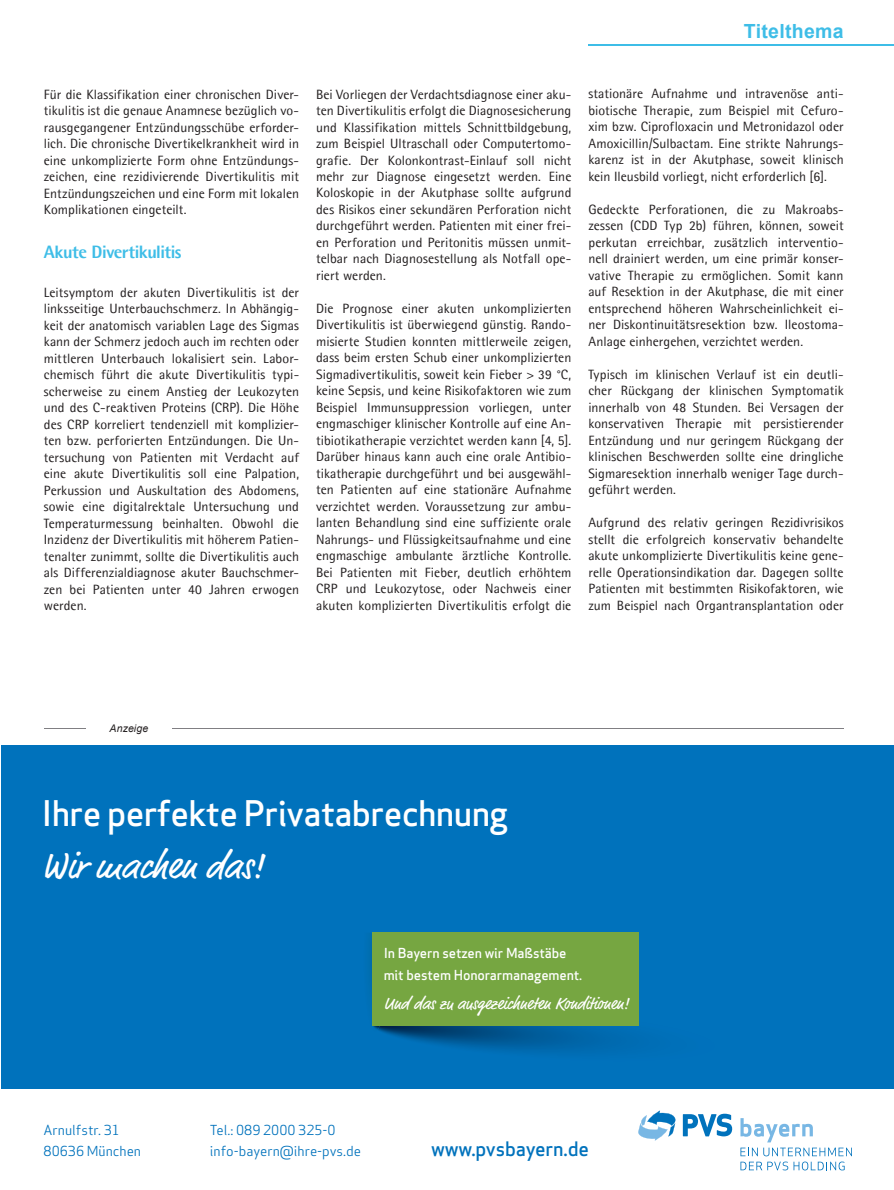
<style>
.page{position:relative;width:894px;height:1190px;background:#fff}
.page>*{position:absolute;margin:0;border:0;box-sizing:border-box;transform-origin:0 0}
.t1{font:37.5px "Market OT";color:#fff}
.t2{font:500 34.5px "Apex Sans";letter-spacing:-.02em;color:#fff}
.t3{font:500 19.5px "Apex Sans";letter-spacing:-.01em;color:#0072bc}
.t4{font:700 19.5px "Arial";letter-spacing:.015em;color:#3ebde7}
.t5{font:800 18px "Agfa Rotis Semisans";letter-spacing:-.03em;color:#3ebde7}
.t6{font:17.25px "Market OT";letter-spacing:-.01em;color:#fff}
.t7{font:13.5px/16.5px "Agfa Rotis Semisans";letter-spacing:.005em;color:#231f20;text-align:justify}
.t8{font:13.5px/21px "Apex Sans";color:#0072bc}
.t9{font:500 13.5px/22.5px "Apex Sans";letter-spacing:-.01em;color:#fff}
.t10{font:italic 10.5px "Arial";letter-spacing:.01em;color:#231f20}
</style>
<div class="page">
<hr style="left:588px;top:44px;width:305px;height:1px;background:#3ebde7">
<div style="left:1px;top:745px;width:892px;height:344px;background:#0072bc"></div>
<svg style="left:682px;top:1114px;width:50px;height:22px"></svg>
<svg style="left:740px;top:1148px;width:17px;height:8px"></svg>
<svg style="left:763px;top:1148px;width:88px;height:8px"></svg>
<svg style="left:740px;top:1162px;width:104px;height:8px"></svg>
<svg style="left:638px;top:1111px;width:37px;height:29px"></svg>
<svg style="left:740px;top:1118px;width:72px;height:24px"></svg>
<svg style="left:369px;top:933px;width:270px;height:119px"></svg>
<img style="left:371px;top:1017px;width:11px;height:14px">
<div style="left:373px;top:933px;width:265px;height:93px;background:#76a641"></div>
<hr style="left:44px;top:728px;width:799px;height:1px;background:#807f83">
<div style="left:86px;top:725px;width:85px;height:7px;background:#fff"></div>
<h3 class="t4" style="left:743px;top:20px;width:101px">Titelthema</h3>
<p class="t7" style="left:44px;top:86px;width:257px">Für die Klassifikation einer chronischen Diver&shy;tikulitis ist die genaue Anamnese bezüglich vo&shy;rausgegangener Entzündungsschübe erforder&shy;lich. Die chronische Divertikelkrankheit wird in eine unkomplizierte Form ohne Entzündungs&shy;zeichen, eine rezidivierende Divertikulitis mit Entzündungszeichen und eine Form mit lokalen Komplikationen eingeteilt.</p>
<h3 class="t5" style="left:44px;top:240px;width:139px">Akute Divertikulitis</h3>
<p class="t7" style="left:44px;top:284px;width:257px">Leitsymptom der akuten Divertikulitis ist der linksseitige Unterbauchschmerz. In Abhängig&shy;keit der anatomisch variablen Lage des Sigmas kann der Schmerz jedoch auch im rechten oder mittleren Unterbauch lokalisiert sein. Labor&shy;chemisch führt die akute Divertikulitis typi&shy;scherweise zu einem Anstieg der Leukozyten und des C-reaktiven Proteins (CRP). Die Höhe des CRP korreliert tendenziell mit komplizier&shy;ten bzw. perforierten Entzündungen. Die Un&shy;tersuchung von Patienten mit Verdacht auf eine akute Divertikulitis soll eine Palpation, Perkussion und Auskultation des Abdomens, sowie eine digitalrektale Untersuchung und Temperaturmessung beinhalten. Obwohl die Inzidenz der Divertikulitis mit höherem Patien&shy;tenalter zunimmt, sollte die Divertikulitis auch als Differenzialdiagnose akuter Bauchschmer&shy;zen bei Patienten unter 40 Jahren erwogen werden.</p>
<p class="t7" style="left:316px;top:86px;width:257px">Bei Vorliegen der Verdachtsdiagnose einer aku&shy;ten Divertikulitis erfolgt die Diagnosesicherung und Klassifikation mittels Schnittbildgebung, zum Beispiel Ultraschall oder Computertomo&shy;grafie. Der Kolonkontrast-Einlauf soll nicht mehr zur Diagnose eingesetzt werden. Eine Koloskopie in der Akutphase sollte aufgrund des Risikos einer sekundären Perforation nicht durchgeführt werden. Patienten mit einer frei&shy;en Perforation und Peritonitis müssen unmit&shy;telbar nach Diagnosestellung als Notfall ope&shy;riert werden.</p>
<p class="t7" style="left:316px;top:300px;width:257px">Die Prognose einer akuten unkomplizierten Divertikulitis ist überwiegend günstig. Rando&shy;misierte Studien konnten mittlerweile zeigen, dass beim ersten Schub einer unkomplizierten Sigmadivertikulitis, soweit kein Fieber &gt; 39 °C, keine Sepsis, und keine Risikofaktoren wie zum Beispiel Immunsuppression vorliegen, unter engmaschiger klinischer Kontrolle auf eine An&shy;tibiotikatherapie verzichtet werden kann [4, 5].<br>Darüber hinaus kann auch eine orale Antibio&shy;tikatherapie durchgeführt und bei ausgewähl&shy;ten Patienten auf eine stationäre Aufnahme verzichtet werden. Voraussetzung zur ambu&shy;lanten Behandlung sind eine suffiziente orale Nahrungs- und Flüssigkeitsaufnahme und eine engmaschige ambulante ärztliche Kontrolle.<br>Bei Patienten mit Fieber, deutlich erhöhtem CRP und Leukozytose, oder Nachweis einer akuten komplizierten Divertikulitis erfolgt die</p>
<p class="t7" style="left:588px;top:85px;width:257px">stationäre Aufnahme und intravenöse anti&shy;biotische Therapie, zum Beispiel mit Cefuro&shy;xim bzw. Ciprofloxacin und Metronidazol oder Amo xicillin/Sulbactam. Eine strikte Nahrungs&shy;karenz ist in der Akutphase, soweit klinisch kein Ileusbild vorliegt, nicht erforderlich [6].</p>
<p class="t7" style="left:588px;top:201px;width:257px">Gedeckte Perforationen, die zu Makroabs&shy;zessen (CDD Typ 2b) führen, können, soweit perkutan erreichbar, zusätzlich interventio&shy;nell drainiert werden, um eine primär konser&shy;vative Therapie zu ermöglichen. Somit kann auf Resektion in der Akutphase, die mit einer entsprechend höheren Wahrscheinlichkeit ei&shy;ner Diskontinuitätsresektion bzw. Ileostoma-Anlage einhergehen, verzichtet werden.</p>
<p class="t7" style="left:588px;top:366px;width:257px">Typisch im klinischen Verlauf ist ein deutli&shy;cher Rückgang der klinischen Symptomatik innerhalb von 48 Stunden. Bei Versagen der konservativen Therapie mit persistierender Entzündung und nur geringem Rückgang der klinischen Beschwerden sollte eine dringliche Sigmaresektion innerhalb weniger Tage durch&shy;geführt werden.</p>
<p class="t7" style="left:588px;top:514px;width:257px">Aufgrund des relativ geringen Rezidivrisikos stellt die erfolgreich konservativ behandelte akute unkomplizierte Divertikulitis keine gene&shy;relle Operationsindikation dar. Dagegen sollte Patienten mit bestimmten Risikofaktoren, wie zum Beispiel nach Organtransplantation oder</p>
<p class="t10" style="left:110px;top:723px;width:40px">Anzeige</p>
<h2 class="t2" style="left:41px;top:800px;width:468px">Ihre perfekte Privatabrechnung</h2>
<h1 class="t1" style="left:41px;top:849px;width:224px">Wir machen das!</h1>
<p class="t9" style="left:383px;top:943px;width:200px">In Bayern setzen wir Maßstäbe mit bestem Honorarmanagement.</p>
<p class="t6" style="left:383px;top:996px;width:247px">Und das zu ausgezeichneten Konditionen!</p>
<p class="t8" style="left:44px;top:1120px;width:99px">Arnulfstr. 31<br>80636 München</p>
<p class="t8" style="left:210px;top:1120px;width:153px">Tel.: 089 2000 325-0 info-bayern@ihre-pvs.de</p>
<h3 class="t3" style="left:431px;top:1142px;width:159px">www.pvsbayern.de</h3>
</div>
